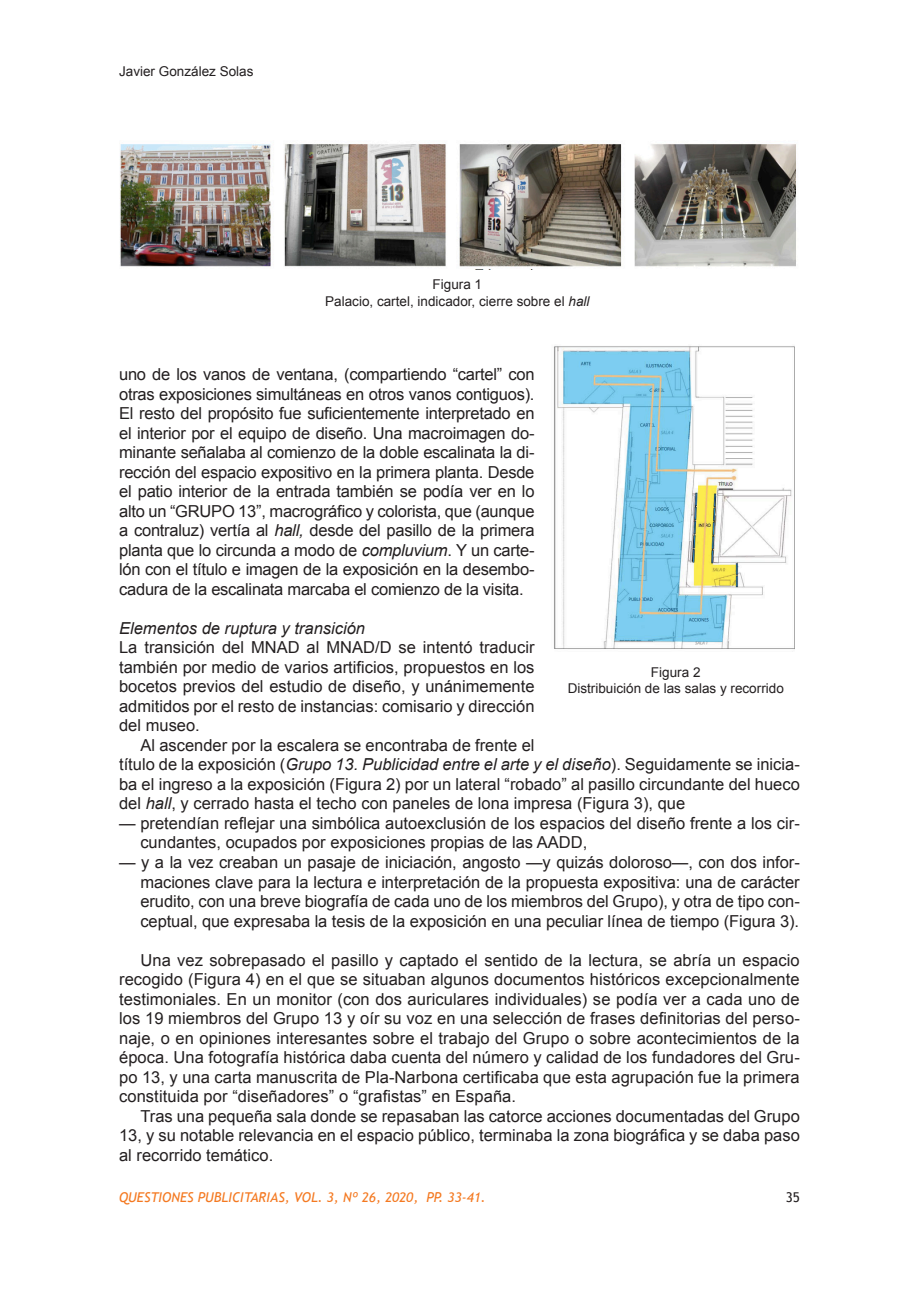
<style>
.page{position:relative;width:919px;height:1289px;background:#fff}
.page>*{position:absolute;margin:0;border:0;box-sizing:border-box;transform-origin:0 0}
.t1{font:16.5px/19.5px "Arial";color:#231f20;text-align:justify}
.t2{font:italic 16.5px "Arial";color:#231f20}
.t3{font:13.5px "Arial";color:#231f20}
.t4{font:italic 13.5px "Trebuchet MS";color:#f47921}
.t5{font:13.5px "Trebuchet MS";color:#231f20}
.s1{font-style:italic}
</style>
<div class="page">
<img style="left:120px;top:144px;width:676px;height:123px">
<img style="left:554px;top:346px;width:241px;height:304px">
<p class="t3" style="left:119px;top:62px;width:136px">Javier González Solas</p>
<p class="t3" style="left:432px;top:275px;width:51px">Figura 1</p>
<p class="t3" style="left:325px;top:292px;width:266px">Palacio, cartel, indicador, cierre sobre el <span class="s1">hall</span></p>
<p class="t1" style="left:119px;top:365px;width:417px">uno de los vanos de ventana, (compartiendo “cartel” con otras exposiciones simultáneas en otros vanos contiguos).<br>El resto del propósito fue suficientemente interpretado en el interior por el equipo de diseño. Una macroimagen do&shy;minante señalaba al comienzo de la doble escalinata la di&shy;rección del espacio expositivo en la primera planta. Desde el patio interior de la entrada también se podía ver en lo alto un “GRUPO 13”, macrográfico y colorista, que (aunque a contraluz) vertía al <span class="s1">hall,</span> desde del pasillo de la primera planta que lo circunda a modo de <span class="s1">compluvium</span>. Y un carte&shy;lón con el título e imagen de la exposición en la desembo&shy;cadura de la escalinata marcaba el comienzo de la visita.</p>
<p class="t2" style="left:119px;top:617px;width:247px">Elementos de ruptura y transición</p>
<p class="t1" style="left:119px;top:638px;width:417px">La transición del MNAD al MNAD/D se intentó traducir también por medio de varios artificios, propuestos en los bocetos previos del estudio de diseño, y unánimemente admitidos por el resto de instancias: comisario y dirección del museo.</p>
<p class="t1" style="left:119px;top:735px;width:682px;text-align:left;text-indent:21px">Al ascender por la escalera se encontraba de frente el<br>título de la exposición (<span class="s1">Grupo 13. Publicidad entre el arte y el diseño</span>). Seguidamente se inicia&shy;ba el ingreso a la exposición (Figura 2) por un lateral “robado” al pasillo circundante del hueco del <span class="s1">hall</span>, y cerrado hasta el techo con paneles de lona impresa (Figura 3), que</p>
<p class="t1" style="left:140px;top:813px;width:661px;text-indent:-21px">— pretendían reflejar una simbólica autoexclusión de los espacios del diseño frente a los cir&shy;cundantes, ocupados por exposiciones propias de las AADD,</p>
<p class="t1" style="left:140px;top:852px;width:661px;text-indent:-21px">— y a la vez creaban un pasaje de iniciación, angosto —y quizás doloroso—, con dos infor&shy;maciones clave para la lectura e interpretación de la propuesta expositiva: una de carácter erudito, con una breve biografía de cada uno de los miembros del Grupo), y otra de tipo con&shy;ceptual, que expresaba la tesis de la exposición en una peculiar línea de tiempo (Figura 3).</p>
<p class="t1" style="left:119px;top:950px;width:682px;text-indent:21px">Una vez sobrepasado el pasillo y captado el sentido de la lectura, se abría un espacio recogido (Figura 4) en el que se situaban algunos documentos históricos excepcionalmente testimoniales. En un monitor (con dos auriculares individuales) se podía ver a cada uno de los 19 miembros del Grupo 13 y oír su voz en una selección de frases definitorias del perso&shy;naje, o en opiniones interesantes sobre el trabajo del Grupo o sobre acontecimientos de la época. Una fotografía histórica daba cuenta del número y calidad de los fundadores del Gru&shy;po 13, y una carta manuscrita de Pla-Narbona certificaba que esta agrupación fue la primera constituida por “diseñadores” o “grafistas” en España.</p>
<p class="t1" style="left:119px;top:1106px;width:682px;text-indent:21px">Tras una pequeña sala donde se repasaban las catorce acciones documentadas del Grupo 13, y su notable relevancia en el espacio público, terminaba la zona biográfica y se daba paso al recorrido temático.</p>
<p class="t3" style="left:651px;top:663px;width:51px">Figura 2</p>
<p class="t3" style="left:567px;top:679px;width:218px">Distribuición de las salas y recorrido</p>
<p class="t4" style="left:119px;top:1189px;width:368px">QUESTIONES PUBLICITARIAS, VOL. 3, Nº 26, 2020, PP. 33-41.</p>
<p class="t5" style="left:785px;top:1189px;width:16px">35</p>
</div>
